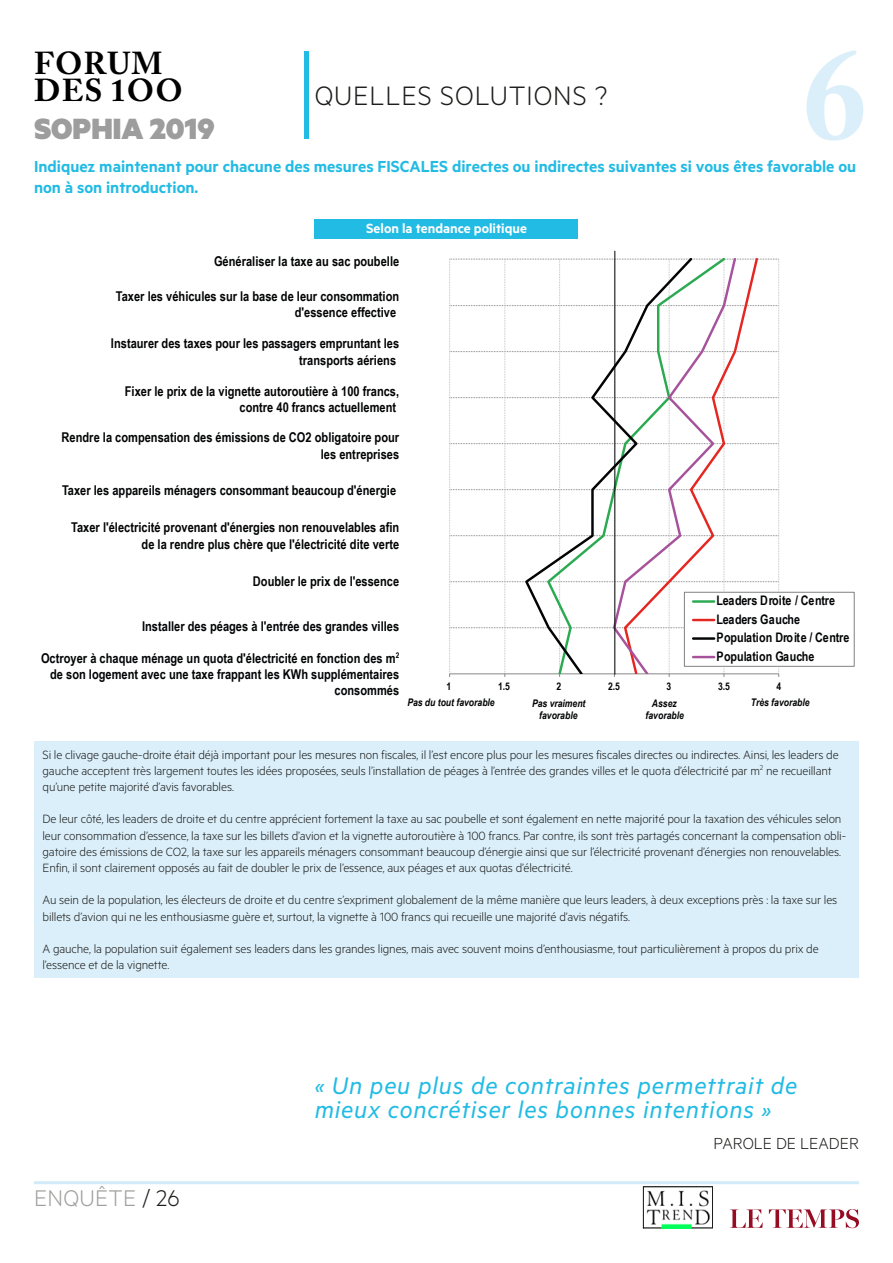
<style>
.page{position:relative;width:893px;height:1263px;background:#fff}
.page>*{position:absolute;margin:0;border:0;box-sizing:border-box;transform-origin:0 0}
.t1{font:700 129px "Adobe Caslon Pro";color:#dbeffa}
.t2{font:900 33px "Metric";color:#9d9d9d}
.t3{font:700 31.5px/27px "Adobe Caslon Pro";letter-spacing:.035em;color:#000}
.t4{font:300 30px "Metric";letter-spacing:.03em;color:#1d1d1b}
.t5{font:italic 27px/24px "Metric";letter-spacing:.03em;color:#22bbe4}
.t6{font:300 25.5px "Metric";letter-spacing:.01em;color:#a0a09f}
.t7{font:600 18px/21.6px "Metric";color:#22bbe4}
.t8{font:300 18px "Metric";color:#1d1d1b}
.t9{font:600 15px "Metric";color:#fff}
.t10{font:300 13.5px/16.2px "Metric";letter-spacing:-.01em;color:#1d1d1b}
.t11{font:700 13.5px/16.2px "Arial Narrow";color:#020304;text-align:right}
.t12{font:700 13.2px/18.5px "Arial Narrow";color:#020304}
.t13{font:italic 700 10.5px/12.1px "Arial Narrow";color:#020304;text-align:center}
.t14{font:700 10.5px "Arial Narrow";color:#020304}
.s1{color:#1d1d1b}
</style>
<div class="page">
<svg style="left:730px;top:1209px;width:33px;height:19px"></svg>
<svg style="left:769px;top:1209px;width:90px;height:19px"></svg>
<hr style="left:34px;top:1181px;width:825px;height:3px;background:#d1ebf9">
<svg style="left:643px;top:1186px;width:70px;height:42px"></svg>
<hr style="left:304px;top:51px;width:4px;height:88px;background:#22bbe4">
<div style="left:34px;top:741px;width:825px;height:237px;background:#dbeffa"></div>
<svg style="left:449px;top:259px;width:330px;height:418px"></svg>
<svg style="left:738px;top:258px;width:22px;height:415px"></svg>
<svg style="left:523px;top:258px;width:88px;height:415px"></svg>
<svg style="left:611px;top:258px;width:127px;height:415px"></svg>
<div style="left:684px;top:592px;width:170px;height:74px;background:#fff"></div>
<div style="left:684px;top:592px;width:171px;height:75px;border:1px solid #808181"></div>
<hr style="left:693px;top:600px;width:21px;height:3px;background:#2baa52">
<hr style="left:693px;top:619px;width:21px;height:2px;background:#e52721">
<hr style="left:693px;top:637px;width:21px;height:3px;background:#020304">
<hr style="left:693px;top:656px;width:21px;height:2px;background:#a6539b">
<hr style="left:614px;top:251px;width:1px;height:423px;background:#020304">
<div style="left:315px;top:219px;width:263px;height:19px;background:#22bbe4"></div>
<h3 class="t3" style="left:34px;top:49px;width:150px">FORUM<br>DES 1OO</h3>
<h2 class="t2" style="left:34px;top:108px;width:182px">SOPHIA 2019</h2>
<h3 class="t4" style="left:315px;top:78px;width:294px">QUELLES SOLUTIONS ?</h3>
<h1 class="t1" style="left:803px;top:19px;width:66px">6</h1>
<h3 class="t7" style="left:34px;top:155px;width:824px">Indiquez maintenant pour chacune des mesures FISCALES directes ou indirectes suivantes si vous êtes favorable ou non à son introduction.</h3>
<p class="t9" style="left:366px;top:220px;width:162px">Selon la tendance politique</p>
<p class="t11" style="left:214px;top:252px;width:187px">Généraliser la taxe au sac poubelle</p>
<p class="t11" style="left:116px;top:287px;width:285px">Taxer les véhicules sur la base de leur consommation d'essence effective</p>
<p class="t11" style="left:111px;top:335px;width:290px">Instaurer des taxes pour les passagers empruntant les transports aériens</p>
<p class="t11" style="left:125px;top:383px;width:276px">Fixer le prix de la vignette autoroutière à 100 francs, contre 40 francs actuellement</p>
<p class="t11" style="left:62px;top:429px;width:339px">Rendre la compensation des émissions de CO2 obligatoire pour les entreprises</p>
<p class="t11" style="left:62px;top:481px;width:336px">Taxer les appareils ménagers consommant beaucoup d'énergie</p>
<p class="t11" style="left:71px;top:519px;width:330px">Taxer l'électricité provenant d'énergies non renouvelables afin de la rendre plus chère que l'électricité dite verte</p>
<p class="t11" style="left:253px;top:573px;width:148px">Doubler le prix de l'essence</p>
<p class="t11" style="left:142px;top:618px;width:259px">Installer des péages à l'entrée des grandes villes</p>
<p class="t11" style="left:41px;top:649px;width:360px">Octroyer à chaque ménage un quota d'électricité en fonction des m<sup>2 </sup>de son logement avec une taxe frappant les KWh supplémentaires consommés</p>
<p class="t12" style="left:716px;top:591px;width:135px">Leaders Droite / Centre<br>Leaders Gauche<br>Population Droite / Centre<br>Population Gauche</p>
<p class="t14" style="left:447px;top:678px;width:6px">1</p>
<p class="t14" style="left:498px;top:678px;width:13px">1.5</p>
<p class="t14" style="left:556px;top:678px;width:6px">2</p>
<p class="t14" style="left:608px;top:678px;width:13px">2.5</p>
<p class="t14" style="left:666px;top:678px;width:6px">3</p>
<p class="t14" style="left:718px;top:678px;width:13px">3.5</p>
<p class="t14" style="left:776px;top:678px;width:6px">4</p>
<p class="t13" style="left:407px;top:696px;width:89px">Pas du tout favorable</p>
<p class="t13" style="left:652px;top:696px;width:27px">Assez</p>
<p class="t13" style="left:751px;top:696px;width:60px">Très favorable</p>
<p class="t13" style="left:646px;top:708px;width:40px">favorable</p>
<p class="t13" style="left:532px;top:697px;width:55px">Pas vraiment favorable</p>
<p class="t10" style="left:43px;top:746px;width:798px">Si le clivage gauche-droite était déjà important pour les mesures non fiscales, il l’est encore plus pour les mesures fiscales directes ou indirectes. Ainsi, les leaders de gauche acceptent très largement toutes les idées proposées, seuls l’installation de péages à l’entrée des grandes villes et le quota d’électricité par m<sup>2</sup> ne recueillant qu’une petite majorité d’avis favorables.</p>
<p class="t10" style="left:43px;top:810px;width:805px">De leur côté, les leaders de droite et du centre apprécient fortement la taxe au sac poubelle et sont également en nette majorité pour la taxation des véhicules selon leur consommation d’essence, la taxe sur les billets d’avion et la vignette autoroutière à 100 francs. Par contre, ils sont très partagés concernant la compensation obli&shy;gatoire des émissions de CO2, la taxe sur les appareils ménagers consommant beaucoup d’énergie ainsi que sur l’électricité provenant d’énergies non renouvelables.<br>Enfin, il sont clairement opposés au fait de doubler le prix de l’essence, aux péages et aux quotas d’électricité.</p>
<p class="t10" style="left:43px;top:891px;width:796px">Au sein de la population, les électeurs de droite et du centre s’expriment globalement de la même manière que leurs leaders, à deux exceptions près : la taxe sur les billets d’avion qui ne les enthousiasme guère et, surtout, la vignette à 100 francs qui recueille une majorité d’avis négatifs.</p>
<p class="t10" style="left:43px;top:940px;width:778px">A gauche, la population suit également ses leaders dans les grandes lignes, mais avec souvent moins d’enthousiasme, tout particulièrement à propos du prix de l’essence et de la vignette.</p>
<h3 class="t6" style="left:34px;top:1183px;width:147px">ENQUÊTE <span class="s1">/ 26</span></h3>
<h3 class="t5" style="left:315px;top:1072px;width:484px">« Un peu plus de contraintes permettrait de mieux concrétiser les bonnes intentions »</h3>
<h3 class="t8" style="left:714px;top:1133px;width:147px">PAROLE DE LEADER</h3>
</div>
